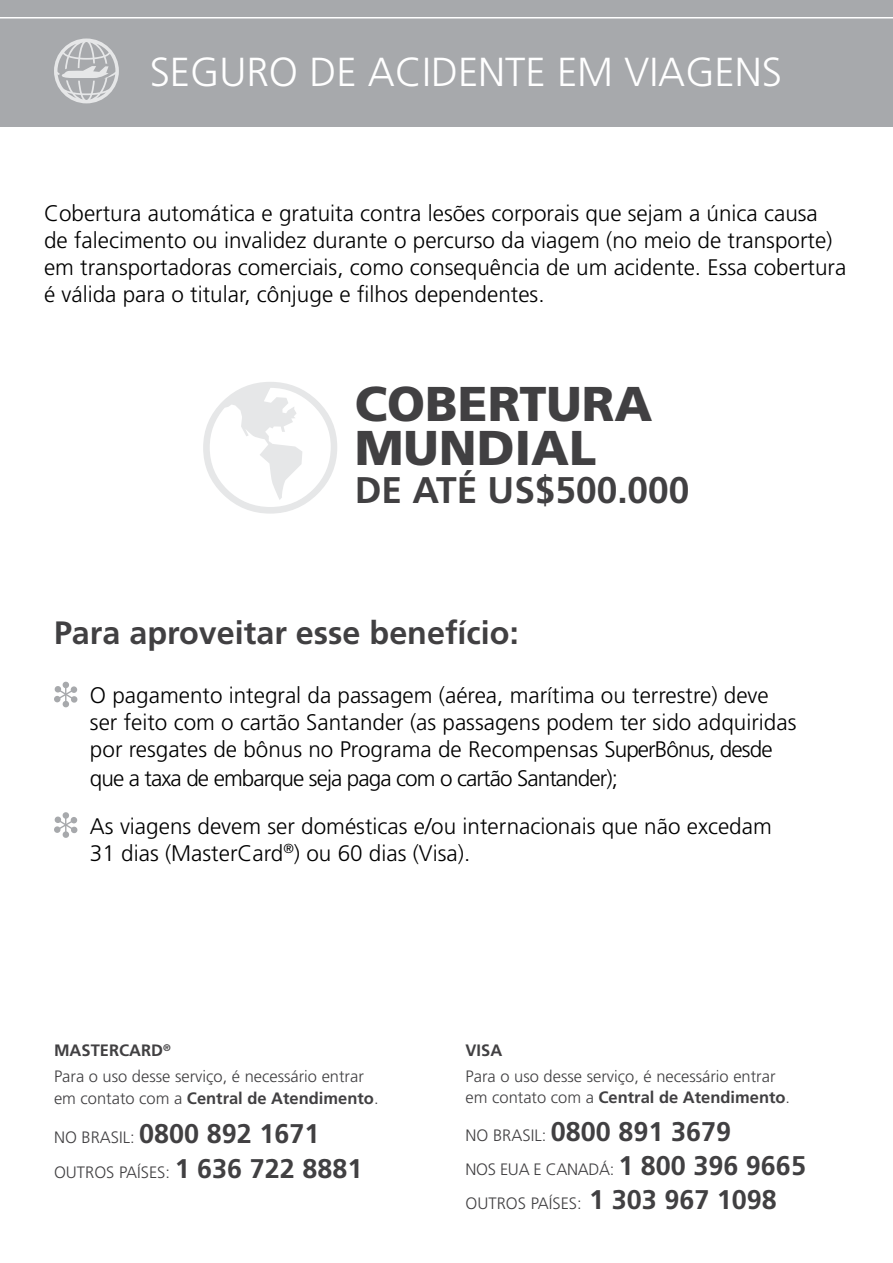
<style>
.page{position:relative;width:893px;height:1263px;background:#fff}
.page>*{position:absolute;margin:0;border:0;box-sizing:border-box;transform-origin:0 0}
.t1{font:900 48.75px/44.4px "Frutiger";color:#414042}
.t2{font:300 40.5px "Frutiger";color:#fff}
.t3{font:700 37.05px "Frutiger";color:#414042}
.t4{font:700 32.25px "Frutiger";color:#414042}
.t5{font:700 27px "Frutiger";color:#414042}
.t6{font:300 22.5px/27px "Frutiger";color:#000}
.t7{font:300 16.5px/22px "Frutiger";color:#414042}
.t8{font:300 16.5px/33.9px "Frutiger";letter-spacing:-.02em;color:#414042}
.t9{font:700 16.5px "Frutiger";color:#414042}
.s1{font-weight:700}
.s2{font-weight:300;font-size:16.5px}
.s3{font-weight:700;font-size:27px}
</style>
<div class="page">
<div style="left:0;top:0;width:893px;height:127px;background:#a7a9ac"></div>
<hr style="left:0;top:17px;width:893px;height:2px;background:#fff">
<svg style="left:54px;top:39px;width:65px;height:64px"></svg>
<svg style="left:203px;top:382px;width:134px;height:132px"></svg>
<svg style="left:54px;top:681px;width:24px;height:27px"></svg>
<svg style="left:54px;top:812px;width:24px;height:26px"></svg>
<h2 class="t2" style="left:150px;top:49px;width:629px">SEGURO DE ACIDENTE EM VIAG ENS</h2>
<p class="t6" style="left:44px;top:200px;width:804px">Cobertura automática e gratuita contra lesões corporais que sejam a única causa de falecimento ou invalidez durante o percurso da viagem (no meio de transporte) em transportadoras comerciais, como consequência de um acidente. Essa cobertura é válida para o titular, cônjuge e filhos dependentes.</p>
<h1 class="t1" style="left:355px;top:381px;width:299px">COBERTURA<br>MUNDIAL</h1>
<h3 class="t3" style="left:355px;top:468px;width:336px">de até US$500.000</h3>
<h3 class="t4" style="left:54px;top:614px;width:466px">Para aproveitar esse benefício:</h3>
<p class="t6" style="left:90px;top:682px;width:708px;line-height:27.5px">O pagamento integral da passagem (aérea, marítima ou terrestre) deve ser feito com o cartão Santander (as passagens podem ter sido adquiridas por resgates de bônus no Programa de Recompensas SuperBônus, desde que a taxa de embarque seja paga com o cartão Santander);</p>
<p class="t6" style="left:90px;top:813px;width:683px">As viagens devem ser domésticas e/ou internacionais que não excedam<br>31 dias (MasterCard<sup>®</sup>) ou 60 dias (Visa).</p>
<p class="t9" style="left:54px;top:1041px;width:118px">mastercard<sup>®</sup></p>
<p class="t9" style="left:466px;top:1041px;width:38px">Visa</p>
<p class="t7" style="left:54px;top:1065px;width:326px">Para o uso desse serviço, é necessário entrar em contato com a <span class="s1">Central de Atendimento</span>.</p>
<p class="t5" style="left:54px;top:1118px;width:267px"><span class="s2">no Brasil:</span> 0800 892 1671</p>
<p class="t7" style="left:54px;top:1162px;width:310px">Outros Países: <span class="s3">1 636 722 8881</span></p>
<p class="t7" style="left:466px;top:1066px;width:326px;line-height:21px">Para o uso desse serviço, é necessário entrar em contato com a <span class="s1">Central de Atendimento</span>.</p>
<p class="t5" style="left:466px;top:1116px;width:267px"><span class="s2">no Brasil:</span> 0800 891 3679</p>
<p class="t8" style="left:466px;top:1153px;width:342px">nos EUA e Canadá: <span class="s3">1 800 396 9665<br></span>Outros Países: <span class="s3">1 303 967 1098</span></p>
</div>
